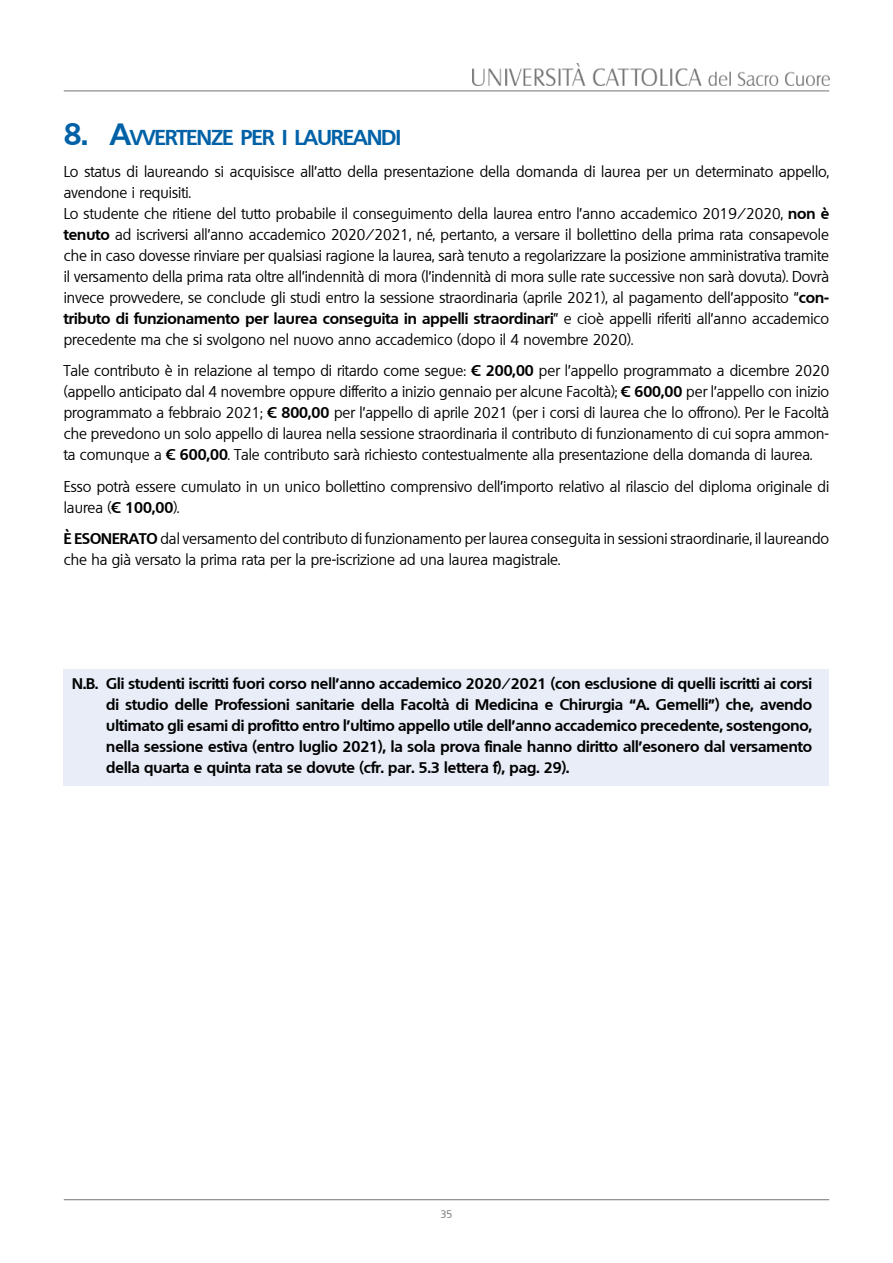
<style>
.page{position:relative;width:893px;height:1263px;background:#fff}
.page>*{position:absolute;margin:0;border:0;box-sizing:border-box;transform-origin:0 0}
.t1{font:700 21px "Quebec";letter-spacing:-.03em;color:#0061a7}
.t2{font:15px/21px "Quebec";color:#000}
.t3{font:700 15px/21px "Quebec";color:#000;text-align:justify}
.t4{font:10.5px "Quebec";color:#747373}
.s1{font-size:30px}
.s2{font-weight:700}
</style>
<div class="page">
<div style="left:64px;top:669px;width:765px;height:116px;background:#e8edf8"></div>
<hr style="left:64px;top:91px;width:765px;height:1px;background:#747373">
<img style="left:472px;top:64px;width:357px;height:21px">
<hr style="left:64px;top:1199px;width:765px;height:1px;background:#747373">
<h1 class="t1" style="left:64px;top:124px;width:337px"><span class="s1">8. A</span>VVERTENZE PER I LAUREANDI</h1>
<p class="t2" style="left:64px;top:161px;width:767px">Lo status di laureando si acquisisce all’atto della presentazione della domanda di laurea per un determinato appello, avendone i requisiti.<br>Lo studente che ritiene del tutto probabile il conseguimento della laurea entro l’anno accademico 2019/2020, <span class="s2">non è tenuto</span> ad iscriversi all’anno accademico 2020/2021, né, pertanto, a versare il bollettino della prima rata consapevole che in caso dovesse rinviare per qualsiasi ragione la laurea, sarà tenuto a regolarizzare la posizione amministrativa tramite il versamento della prima rata oltre all’indennità di mora (l’indennità di mora sulle rate successive non sarà dovuta). Dovrà invece provvedere, se conclude gli studi entro la sessione straordinaria (aprile 2021), al pagamento dell’apposito “<span class="s2">con&shy;tributo di funzionamento per laurea conseguita in appelli straordinari</span>” e cioè appelli riferiti all’anno accademico precedente ma che si svolgono nel nuovo anno accademico (dopo il 4 novembre 2020).</p>
<p class="t2" style="left:64px;top:360px;width:767px;text-align:justify">Tale contributo è in relazione al tempo di ritardo come segue: <span class="s2">€ 200,00</span> per l’appello programmato a dicembre 2020 (appello anticipato dal 4 novembre oppure differito a inizio gennaio per alcune Facoltà); <span class="s2">€ 600,00</span> per l’appello con inizio programmato a febbraio 2021; <span class="s2">€ 800,00</span> per l’appello di aprile 2021 (per i corsi di laurea che lo offrono). Per le Facoltà che prevedono un solo appello di laurea nella sessione straordinaria il contributo di funzionamento di cui sopra ammon&shy;ta comunque a <span class="s2">€ 600,00</span>. Tale contributo sarà richiesto contestualmente alla presentazione della domanda di laurea.</p>
<p class="t2" style="left:64px;top:476px;width:767px">Esso potrà essere cumulato in un unico bollettino comprensivo dell’importo relativo al rilascio del diploma originale di laurea (<span class="s2">€ 100,00</span>).</p>
<p class="t2" style="left:64px;top:528px;width:767px"><span class="s2">È ESONERATO</span> dal versamento del contributo di funzionamento per laurea conseguita in sessioni straordinarie, il laureando che ha già versato la prima rata per la pre-iscrizione ad una laurea magistrale.</p>
<p class="t3" style="left:106px;top:673px;width:707px;text-indent:-34px">N.B. Gli studenti iscritti fuori corso nell’anno accademico 2020/2021 (con esclusione di quelli iscritti ai corsi di studio delle Professioni sanitarie della Facoltà di Medicina e Chirurgia “A. Gemelli”) che, avendo ultimato gli esami di profitto entro l’ultimo appello utile dell’anno accademico precedente, sostengono, nella sessione estiva (entro luglio 2021), la sola prova finale hanno diritto all’esonero dal versamento della quarta e quinta rata se dovute (cfr. par. 5.3 lettera f), pag. 29).</p>
<p class="t4" style="left:440px;top:1208px;width:14px">35</p>
</div>
